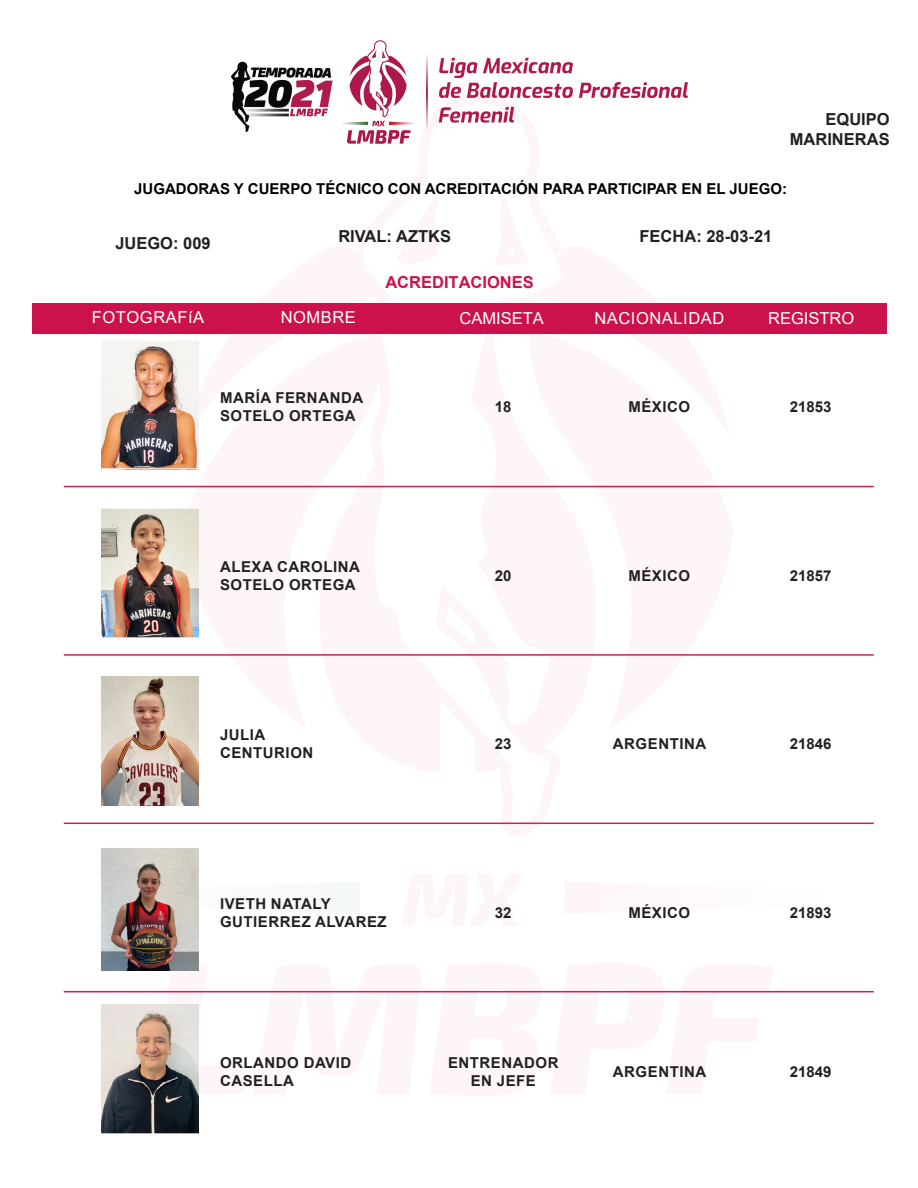
<style>
.page{position:relative;width:918px;height:1188px;background:#fff}
.page>*{position:absolute;margin:0;border:0;box-sizing:border-box;transform-origin:0 0}
.t1{font:700 16.5px/19.8px "Arial";color:#231f20;text-align:right}
.t2{font:16.5px "Arial";letter-spacing:.035em;color:#fff}
.t3{font:16.5px "Arial";color:#fff}
.t4{font:700 16.5px "Arial";color:#cc124c}
.t5{font:700 15px/18px "Arial";letter-spacing:.035em;color:#231f20;text-align:center}
.t6{font:700 15px "Arial";color:#000}
</style>
<div class="page">
<svg style="left:146px;top:952px;width:639px;height:154px"></svg>
<svg style="left:101px;top:871px;width:98px;height:54px"></svg>
<svg style="left:360px;top:485px;width:204px;height:340px"></svg>
<div style="left:32px;top:303px;width:855px;height:31px;background:#cc124c"></div>
<img style="left:232px;top:40px;width:455px;height:104px">
<img style="left:102px;top:341px;width:96px;height:128px">
<hr style="left:64px;top:486px;width:810px;height:1px;background:#cc1f56">
<img style="left:102px;top:509px;width:96px;height:129px">
<hr style="left:64px;top:654px;width:810px;height:2px;background:#cc1f56">
<img style="left:102px;top:677px;width:96px;height:129px">
<hr style="left:64px;top:823px;width:810px;height:1px;background:#cc1f56">
<img style="left:102px;top:848px;width:96px;height:122px">
<img style="left:102px;top:1005px;width:96px;height:128px">
<hr style="left:64px;top:991px;width:810px;height:1px;background:#cc1f56">
<p class="t1" style="left:790px;top:110px;width:101px">EQUIPO<br>MARINERAS</p>
<p class="t6" style="left:134px;top:178px;width:654px">JUGADORAS Y CUERPO TÉCNICO CON ACREDITACIÓN PARA PARTICIPAR EN EL JUEGO:</p>
<p class="t1" style="left:115px;top:233px;width:97px">JUEGO: 009</p>
<p class="t1" style="left:338px;top:227px;width:114px">RIVAL: AZTKS</p>
<p class="t1" style="left:640px;top:227px;width:134px">FECHA: 28-03-21</p>
<p class="t4" style="left:385px;top:271px;width:150px">ACREDITACIONES</p>
<p class="t2" style="left:92px;top:306px;width:114px">FOTOGRAFíA</p>
<p class="t2" style="left:281px;top:306px;width:77px">NOMBRE</p>
<p class="t3" style="left:460px;top:307px;width:86px">CAMISETA</p>
<p class="t3" style="left:768px;top:307px;width:88px">REGISTRO</p>
<p class="t2" style="left:594px;top:307px;width:131px">NACIONALIDAD</p>
<p class="t5" style="left:220px;top:389px;width:145px">MARÍA FERNANDA</p>
<p class="t5" style="left:220px;top:407px;width:137px">SOTELO ORTEGA</p>
<p class="t5" style="left:220px;top:558px;width:141px">ALEXA CAROLINA</p>
<p class="t5" style="left:220px;top:576px;width:137px">SOTELO ORTEGA</p>
<p class="t5" style="left:220px;top:726px;width:47px">JULIA</p>
<p class="t5" style="left:220px;top:744px;width:95px">CENTURION</p>
<p class="t5" style="left:220px;top:894px;width:112px">IVETH NATALY</p>
<p class="t5" style="left:220px;top:912px;width:168px">GUTIERREZ ALVAREZ</p>
<p class="t5" style="left:220px;top:1054px;width:133px">ORLANDO DAVID</p>
<p class="t5" style="left:220px;top:1072px;width:75px">CASELLA</p>
<p class="t5" style="left:495px;top:398px;width:18px">18</p>
<p class="t5" style="left:628px;top:398px;width:63px">MÉXICO</p>
<p class="t5" style="left:790px;top:398px;width:43px">21853</p>
<p class="t5" style="left:495px;top:567px;width:18px">20</p>
<p class="t5" style="left:628px;top:567px;width:63px">MÉXICO</p>
<p class="t5" style="left:790px;top:567px;width:43px">21857</p>
<p class="t5" style="left:495px;top:735px;width:18px">23</p>
<p class="t5" style="left:613px;top:735px;width:95px">ARGENTINA</p>
<p class="t5" style="left:790px;top:735px;width:43px">21846</p>
<p class="t5" style="left:495px;top:903px;width:18px">32</p>
<p class="t5" style="left:628px;top:903px;width:63px">MÉXICO</p>
<p class="t5" style="left:448px;top:1054px;width:112px">ENTRENADOR<br>EN JEFE</p>
<p class="t5" style="left:613px;top:1063px;width:95px">ARGENTINA</p>
<p class="t5" style="left:790px;top:903px;width:43px">21893</p>
<p class="t5" style="left:790px;top:1063px;width:43px">21849</p>
</div>
